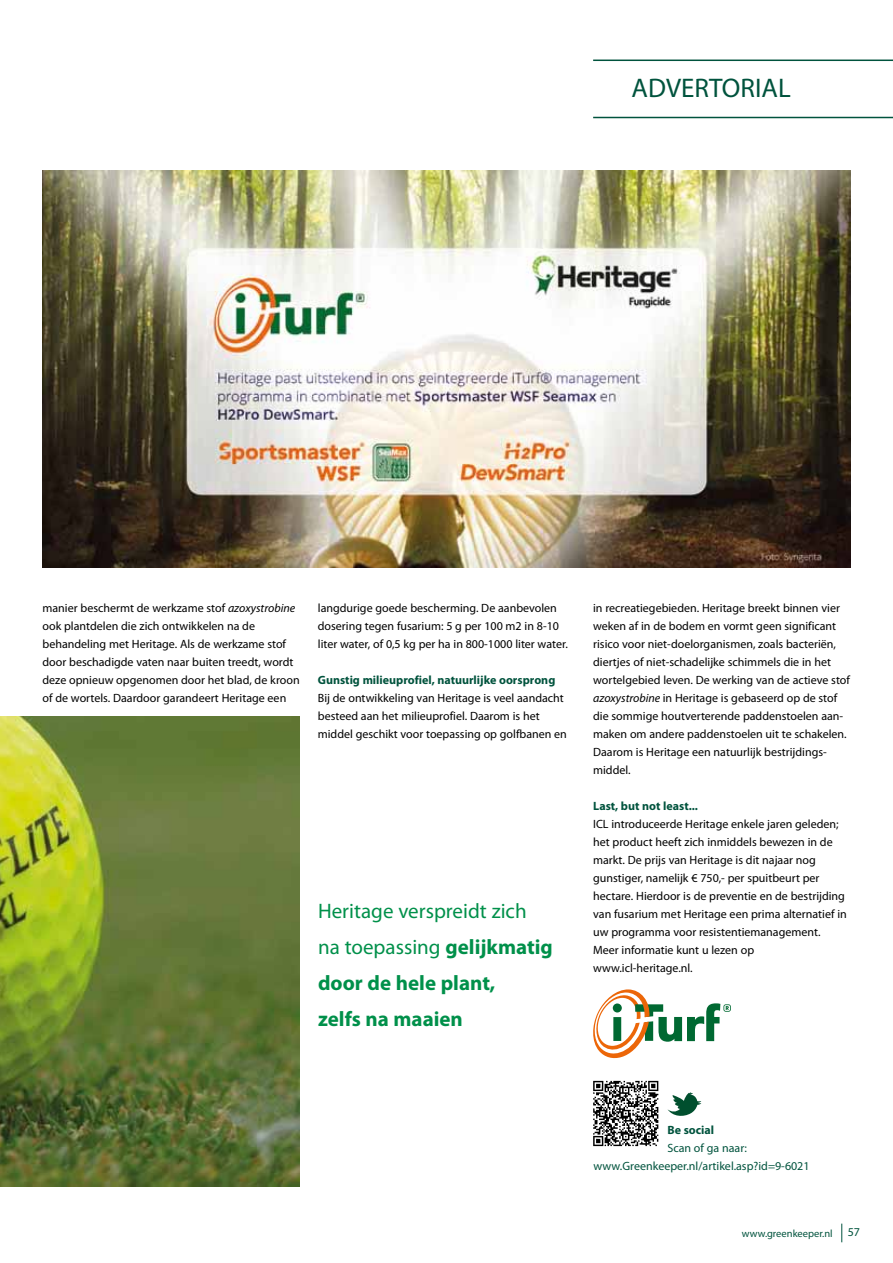
<style>
.page{position:relative;width:893px;height:1263px;background:#fff}
.page>*{position:absolute;margin:0;border:0;box-sizing:border-box;transform-origin:0 0}
.t1{font:27px "Myriad Pro";color:#00533d}
.t2{font:700 21px/36px "Myriad Pro";color:#00904a}
.t3{font:12px/18px "Myriad Pro";color:#000}
.t4{font:700 12px "Myriad Pro";color:#00533d}
.t5{font:12px/18px "Myriad Pro";color:#00533d}
.t6{font:10.5px "Myriad Pro";color:#00533d}
.s1{font-style:italic}
.s2{font-weight:400}
</style>
<div class="page">
<svg style="left:841px;top:1223px;width:1px;height:19px"></svg>
<hr style="left:593px;top:117px;width:300px;height:1px;background:#00533d">
<hr style="left:593px;top:60px;width:300px;height:1px;background:#00533d">
<img style="left:43px;top:170px;width:807px;height:398px">
<svg style="left:593px;top:989px;width:138px;height:69px"></svg>
<img style="left:0;top:716px;width:300px;height:470px">
<svg style="left:593px;top:1081px;width:65px;height:65px"></svg>
<svg style="left:667px;top:1092px;width:34px;height:24px"></svg>
<h1 class="t1" style="left:632px;top:71px;width:161px">ADVERTORIAL</h1>
<p class="t3" style="left:43px;top:599px;width:259px">manier beschermt de werkzame stof <span class="s1">azoxystrobine </span>ook plantdelen die zich ontwikkelen na de behandeling met Heritage. Als de werkzame stof door beschadigde vaten naar buiten treedt, wordt deze opnieuw opgenomen door het blad, de kroon of de wortels. Daardoor garandeert Heritage een</p>
<p class="t3" style="left:318px;top:599px;width:251px">langdurige goede bescherming. De aanbevolen dosering tegen fusarium: 5 g per 100 m2 in 8-10 liter water, of 0,5 kg per ha in 800-1000 liter water.</p>
<p class="t4" style="left:318px;top:672px;width:239px">Gunstig milieuprofiel, natuurlijke oorsprong</p>
<p class="t3" style="left:318px;top:689px;width:251px">Bij de ontwikkeling van Heritage is veel aandacht besteed aan het milieuprofiel. Daarom is het middel geschikt voor toepassing op golfbanen en</p>
<h2 class="t2" style="left:318px;top:892px;width:236px"><span class="s2">Heritage verspreidt zich na toepassing</span> gelijkmatig door de hele plant,<br>zelfs na maaien</h2>
<p class="t3" style="left:593px;top:599px;width:258px">in recreatiegebieden. Heritage breekt binnen vier weken af in de bodem en vormt geen significant risico voor niet-doelorganismen, zoals bacteriën, diertjes of niet-schadelijke schimmels die in het wortelgebied leven. De werking van de actieve stof <span class="s1">azoxystrobine</span> in Heritage is gebaseerd op de stof die sommige houtverterende paddenstoelen aan&shy;maken om andere paddenstoelen uit te schakelen.<br>Daarom is Heritage een natuurlijk bestrijdings&shy;middel.</p>
<p class="t4" style="left:593px;top:798px;width:106px">Last, but not least...</p>
<p class="t3" style="left:593px;top:815px;width:255px">ICL introduceerde Heritage enkele jaren geleden; het product heeft zich inmiddels bewezen in de markt. De prijs van Heritage is dit najaar nog gunstiger, namelijk € 750,- per spuitbeurt per hectare. Hierdoor is de preventie en de bestrijding van fusarium met Heritage een prima alternatief in uw programma voor resistentiemanagement.<br>Meer informatie kunt u lezen op www.icl-heritage.nl.</p>
<p class="t4" style="left:667px;top:1122px;width:48px">Be social</p>
<p class="t5" style="left:594px;top:1139px;width:217px;text-indent:74px">Scan of ga naar: www.Greenkeeper.nl/artikel.asp?id=9-6021</p>
<p class="t6" style="left:742px;top:1227px;width:92px">www.greenkeeper.nl</p>
<p class="t5" style="left:848px;top:1222px;width:14px">57</p>
</div>
